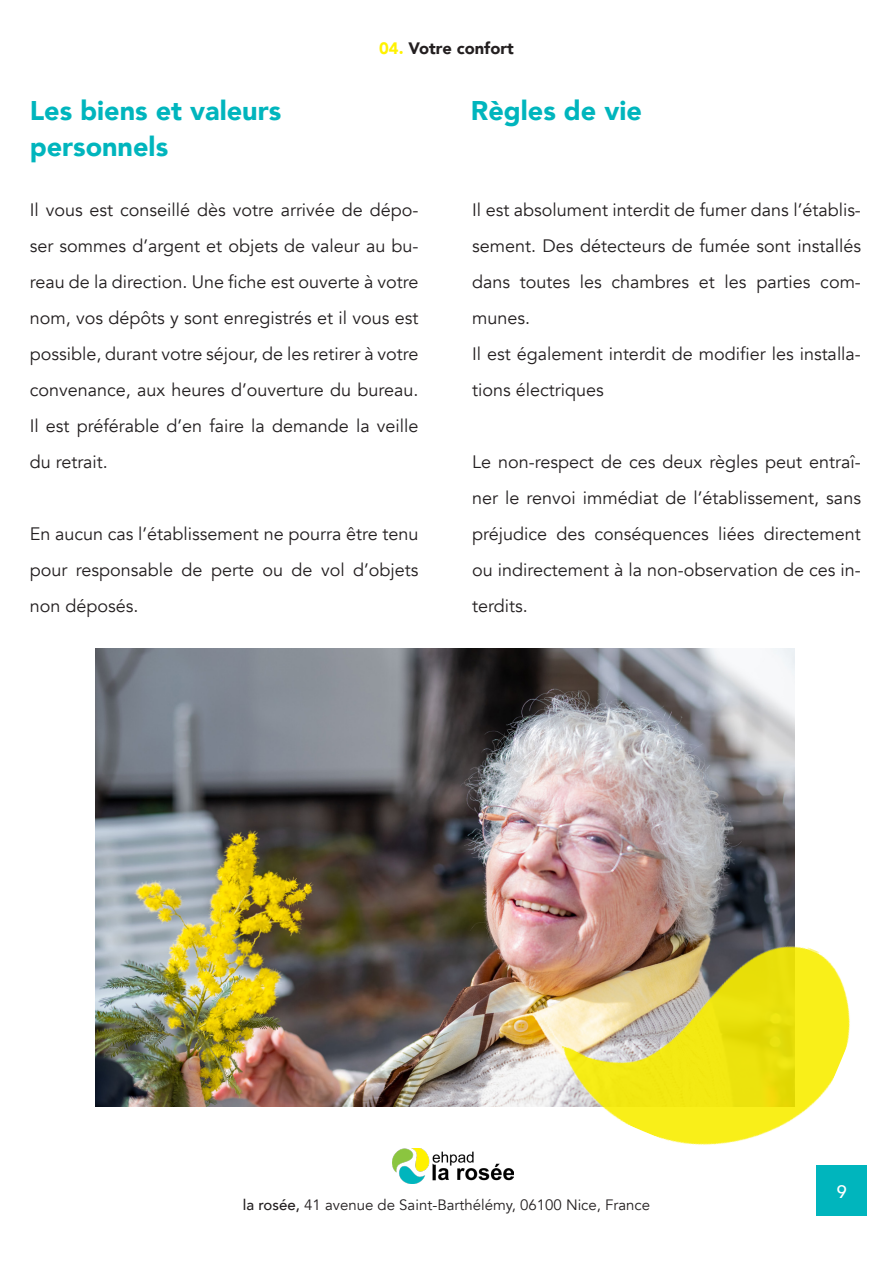
<style>
.page{position:relative;width:893px;height:1263px;background:#fff}
.page>*{position:absolute;margin:0;border:0;box-sizing:border-box;transform-origin:0 0}
.Headings_in_orange{font:900 27px "Avenir";color:#00b5bd}
.Body_texy_in_black{font:18px/36px "Avenir";color:#231f20;text-align:justify}
.t1{font:500 18px "Avenir";color:#fff}
.t2{font:900 16.5px "Avenir";color:#231f20}
.t3{font:15px "Avenir";color:#231f20}
.s1{color:#fff200}
.s2{font-weight:500}
</style>
<div class="page">
<img style="left:96px;top:648px;width:698px;height:458px">
<div style="left:816px;top:1165px;width:51px;height:51px;background:#00b5bd"></div>
<img style="left:544px;top:874px;width:306px;height:271px">
<img style="left:393px;top:1148px;width:120px;height:35px">
<p class="Headings_in_orange" style="left:30px;top:87px;width:253px">Les biens et valeurs</p>
<p class="Headings_in_orange" style="left:30px;top:123px;width:140px">personnels</p>
<p class="t2" style="left:379px;top:34px;width:136px"><span class="s1">04.</span> Votre confort</p>
<p class="Headings_in_orange" style="left:471px;top:87px;width:173px">Règles de vie</p>
<p class="Body_texy_in_black" style="left:30px;top:192px;width:390px">Il vous est conseillé dès votre arrivée de dépo&shy;ser sommes d’argent et objets de valeur au bu&shy;reau de la direction. Une fiche est ouverte à votre nom, vos dépôts y sont enregistrés et il vous est possible, durant votre séjour, de les retirer à votre convenance, aux heures d’ouverture du bureau.<br>Il est préférable d’en faire la demande la veille du retrait.</p>
<p class="Body_texy_in_black" style="left:30px;top:516px;width:390px">En aucun cas l’établissement ne pourra être tenu pour responsable de perte ou de vol d’objets non déposés.</p>
<p class="Body_texy_in_black" style="left:472px;top:192px;width:390px">Il est absolument interdit de fumer dans l’établis&shy;sement. Des détecteurs de fumée sont installés dans toutes les chambres et les parties com&shy;munes.</p>
<p class="Body_texy_in_black" style="left:472px;top:336px;width:390px">Il est également interdit de modifier les installa&shy;tions électriques</p>
<p class="Body_texy_in_black" style="left:472px;top:444px;width:390px">Le non-respect de ces deux règles peut entraî&shy;ner le renvoi immédiat de l’établissement, sans préjudice des conséquences liées directement ou indirectement à la non-observation de ces in&shy;terdits.</p>
<p class="t3" style="left:243px;top:1196px;width:409px"><span class="s2">la rosée,</span> 41 avenue de Saint-Barthélémy, 06100 Nice, France</p>
<p class="t1" style="left:837px;top:1176px;width:12px">9</p>
</div>
